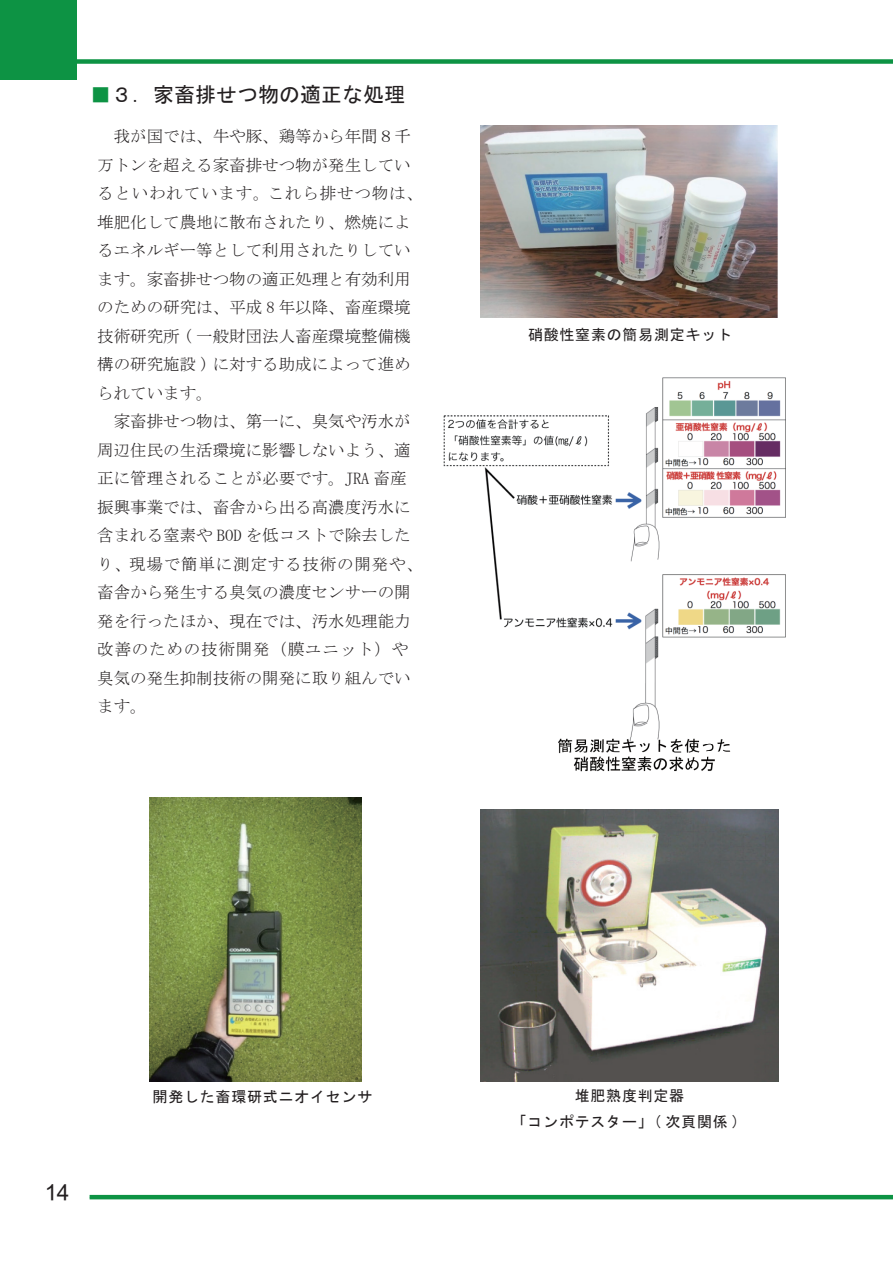
<style>
.page{position:relative;width:893px;height:1263px;background:#fff}
.page>*{position:absolute;margin:0;border:0;box-sizing:border-box;transform-origin:0 0}
.t1{font:22.5px "DHHS Gothic W5 WINP RKSJ H";color:#231f20}
.t2{font:21px "MS Gothic";color:#231f20}
.t3{font:16.5px/28.5px "MS Mincho";color:#231f20}
.t4{font:15px/26.2px "MS Gothic";letter-spacing:.05em;color:#231f20;text-align:center}
.s1{color:#0d9344}
</style>
<div class="page">
<div style="left:0;top:0;width:77px;height:79px;background:#0d9344"></div>
<div style="left:0;top:59px;width:893px;height:5px;background:#0d9344"></div>
<hr style="left:90px;top:1195px;width:803px;height:4px;background:#0d9344">
<img style="left:149px;top:798px;width:213px;height:283px">
<img style="left:480px;top:810px;width:298px;height:271px">
<img style="left:481px;top:126px;width:297px;height:192px">
<img style="left:443px;top:377px;width:343px;height:360px">
<img style="left:558px;top:737px;width:173px;height:17px">
<img style="left:566px;top:752px;width:165px;height:20px">
<img style="left:708px;top:752px;width:15px;height:20px">
<p class="t2" style="left:90px;top:84px;width:316px"><span class="s1">■</span>３．家畜排せつ物の適正な処理</p>
<p class="t3" style="left:97px;top:122px;width:327px">　我が国では、牛や豚、鶏等から年間８千万トンを超える家畜排せつ物が発生しているといわれています。これら排せつ物は、堆肥化して農地に散布されたり、燃焼によるエネルギー等として利用されたりしています。家畜排せつ物の適正処理と有効利用のための研究は、平成 8 年以降、畜産環境技術研究所 ( 一般財団法人畜産環境整備機構の研究施設 ) に対する助成によって進められています。<br>　家畜排せつ物は、第一に、臭気や汚水が周辺住民の生活環境に影響しないよう、適正に管理されることが必要です。JRA 畜産振興事業では、畜舎から出る高濃度汚水に含まれる窒素や BOD を低コストで除去したり、現場で簡単に測定する技術の開発や、畜舎から発生する臭気の濃度センサーの開発を行ったほか、現在では、汚水処理能力改善のための技術開発（膜ユニット）や臭気の発生抑制技術の開発に取り組んでいます。</p>
<p class="t4" style="left:528px;top:321px;width:205px">硝酸性窒素の簡易測定キット</p>
<h1 class="t1" style="left:45px;top:1181px;width:26px">14</h1>
<p class="t4" style="left:153px;top:1083px;width:221px">開発した畜環研式ニオイセンサ</p>
<p class="t4" style="left:512px;top:1082px;width:229px">堆肥熟度判定器<br>「コンポテスター」( 次頁関係 )</p>
</div>
